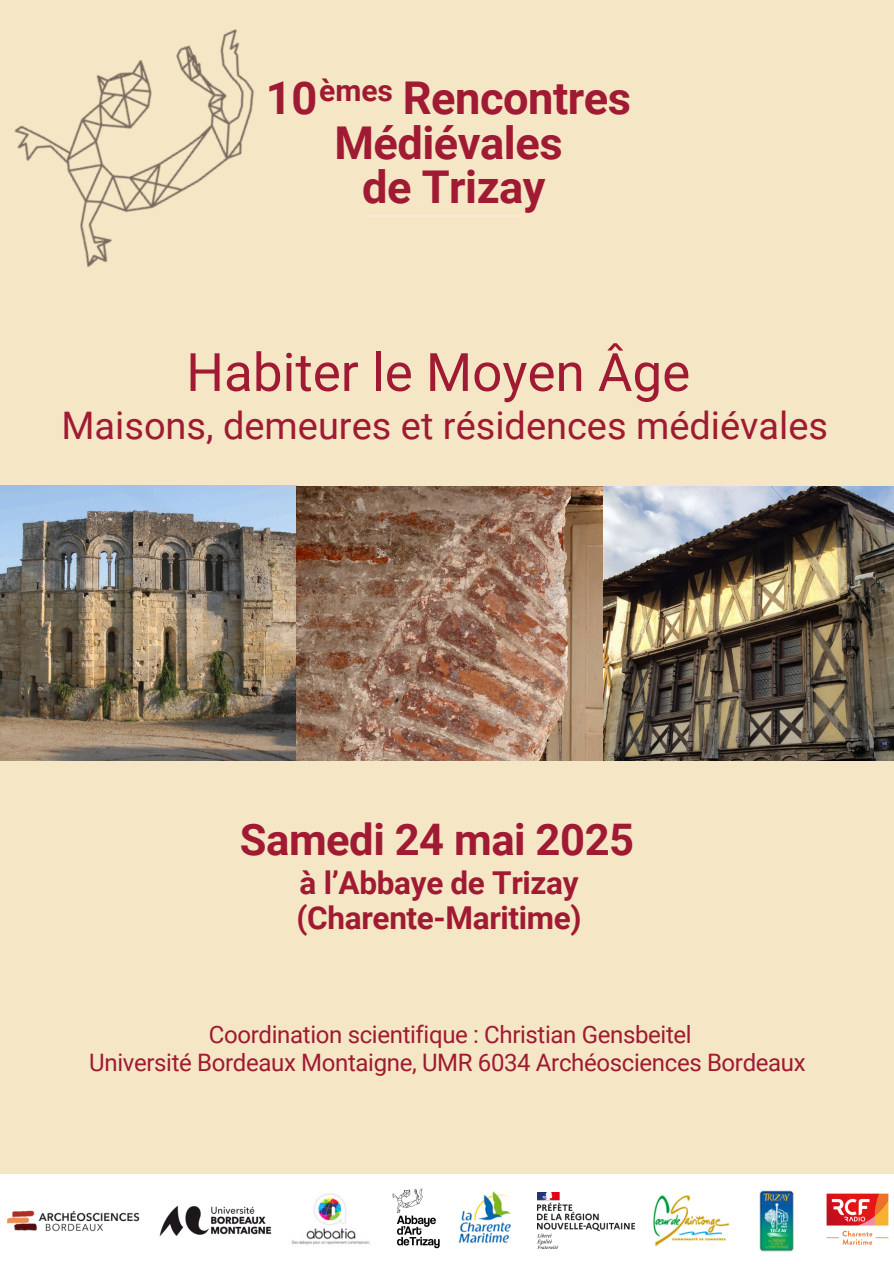
<style>
.page{position:relative;width:894px;height:1264px;background:#fff}
.page>*{position:absolute;margin:0;border:0;box-sizing:border-box;transform-origin:0 0}
.t1{font:52.95px "Roboto";color:#9f1a32}
.t2{font:700 45.15px "Roboto";letter-spacing:-.01em;color:#9f1a32}
.t3{font:700 43.5px "Roboto";letter-spacing:-.01em;color:#9f1a32}
.t4{font:37.95px "Roboto";color:#9f1a32}
.t5{font:700 31.5px/35px "Roboto";letter-spacing:-.01em;color:#9f1a32}
.t6{font:700 30px "Roboto";color:#9f1a32}
.t7{font:24px "Roboto";letter-spacing:-.015em;color:#9f1a32}
</style>
<div class="page">
<div style="left:0;top:0;width:893px;height:1173px;background:#f5e7c5"></div>
<img style="left:14px;top:29px;width:240px;height:238px">
<img style="left:0;top:486px;width:893px;height:274px">
<img style="left:159px;top:1205px;width:113px;height:31px">
<img style="left:7px;top:1210px;width:133px;height:22px">
<img style="left:291px;top:1193px;width:79px;height:52px">
<img style="left:392px;top:1188px;width:48px;height:61px">
<img style="left:458px;top:1191px;width:53px;height:53px">
<img style="left:826px;top:1193px;width:63px;height:52px">
<img style="left:653px;top:1195px;width:76px;height:51px">
<img style="left:759px;top:1190px;width:35px;height:61px">
<img style="left:537px;top:1192px;width:97px;height:55px">
<hr style="left:369px;top:215px;width:155px;height:1px;background:#ffe7d3">
<p class="t6" style="left:319px;top:74px;width:75px">èmes</p>
<p class="t2" style="left:266px;top:72px;width:53px">10</p>
<p class="t2" style="left:403px;top:72px;width:229px">Rencontres</p>
<p class="t2" style="left:334px;top:117px;width:230px">Médiévales</p>
<p class="t2" style="left:362px;top:161px;width:185px">de Trizay</p>
<p class="t1" style="left:186px;top:342px;width:505px">Habiter le Moyen Âge</p>
<p class="t4" style="left:61px;top:404px;width:768px">Maisons, demeures et résidences médiévales</p>
<p class="t3" style="left:240px;top:815px;width:395px">Samedi 24 mai 2025</p>
<p class="t5" style="left:296px;top:865px;width:286px">à l’Abbaye de Trizay (Charente-Maritime)</p>
<p class="t7" style="left:209px;top:1020px;width:484px">Coordination scientifique : Christian Gensbeitel</p>
<p class="t7" style="left:89px;top:1048px;width:717px">Université Bordeaux Montaigne, UMR 6034 Archéosciences Bordeaux</p>
</div>
